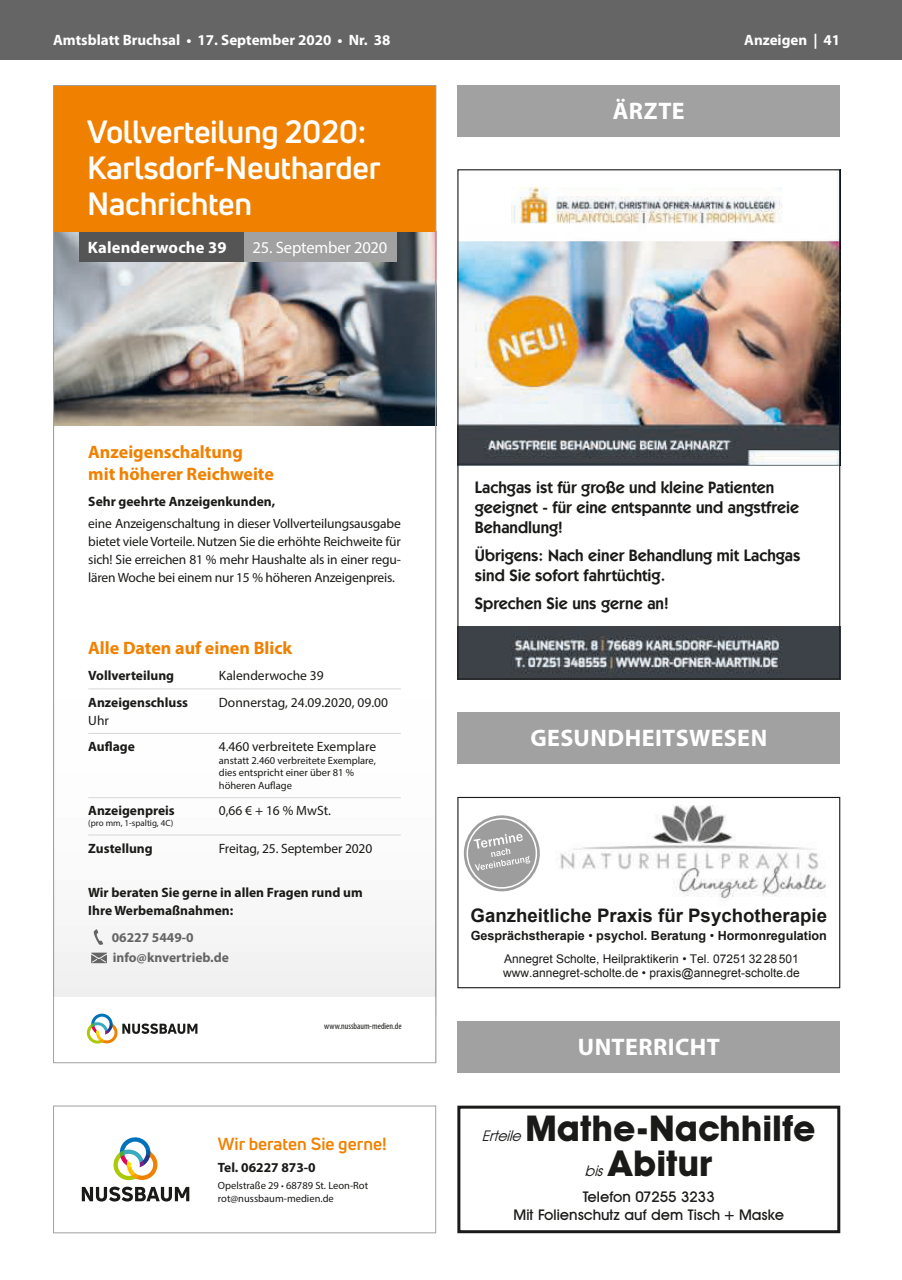
<style>
.page{position:relative;width:902px;height:1280px;background:#fff}
.page>*{position:absolute;margin:0;border:0;box-sizing:border-box;transform-origin:0 0}
.BRUCHS_Inhalt_vorder{font:700 36px "Avant Garde Two BQ";color:#1a1a18}
.BRUCHS_Inhalt_vorder-2{font:700 31.5px/36px "Uni Neue";letter-spacing:-.01em;color:#fff}
.BRUCHS_Inhalt_vorder-3{font:700 24px "Myriad Pro";letter-spacing:.02em;color:#fff}
.BRUCHS_Inhalt_vorder-4{font:700 18.6px "Arial";color:#1a1a18}
.BRUCHS_Inhalt_vorder-5{font:700 18px/21.6px "Myriad Pro";color:#f08100}
.BRUCHS_Inhalt_vorder-6{font:700 17.25px "Uni Neue";color:#f08100}
.BRUCHS_Inhalt_vorder-7{font:600 16.5px/19.8px "Kabel IT Cby BT";color:#1a1a18}
.BRUCHS_Inhalt_vorder-8{font:16.5px "Myriad Pro";letter-spacing:-.01em;color:#fff}
.BRUCHS_Inhalt_vorder-9{font:700 16.5px "Myriad Pro";letter-spacing:.01em;color:#fff}
.BRUCHS_Inhalt_vorder-10{font:500 15px/18px "Avant Garde Two BQ";color:#1a1a18;text-align:center}
.BRUCHS_Inhalt_vorder-11{font:700 15px "Myriad Pro";color:#fff}
.BRUCHS_Titel_vordere{font:700 15px "Myriad Pro";color:#fff}
.BRUCHS_Inhalt_vorder-12{font:italic 15px "Avant Garde Two BQ";color:#1a1a18}
.BRUCHS_Inhalt_vorder-13{font:13.5px/18px "Myriad Pro";letter-spacing:-.015em;color:#1a1a18}
.BRUCHS_Inhalt_vorder-14{font:700 13.5px/26.5px "Myriad Pro";color:#1a1a18}
.BRUCHS_Inhalt_vorder-15{font:700 13.5px/20.4px "Myriad Pro";color:#656565}
.BRUCHS_Inhalt_vorder-16{font:700 12.6px "Arial";color:#1a1a18}
.BRUCHS_Inhalt_vorder-17{font:12px/14.4px "Arial";color:#1a1a18}
.BRUCHS_Inhalt_vorder-18{font:10.5px/12.6px "Myriad Pro";color:#1a1a18}
.BRUCHS_Inhalt_vorder-19{font:condensed 9px "Myriad Pro";color:#1a1a18}
.BRUCHS_Inhalt_vorder-20{font:9px "Myriad Pro";color:#1a1a18}
.s1{font-weight:700}
.s2{font-weight:400}
</style>
<div class="page">
<div style="left:0;top:0;width:901px;height:60px;background:#656565"></div>
<div style="left:457px;top:1021px;width:383px;height:51px;background:#a1a1a1"></div>
<div style="left:457px;top:85px;width:383px;height:51px;background:#a1a1a1"></div>
<div style="left:457px;top:797px;width:383px;height:191px;border:1px solid #1a1a18"></div>
<img style="left:560px;top:806px;width:266px;height:93px">
<div style="left:464px;top:815px;width:75px;height:76px;background:#9d9d9d;border-radius:50%"></div>
<svg style="left:466px;top:818px;width:71px;height:71px"></svg>
<img style="left:55px;top:232px;width:379px;height:193px">
<img style="left:55px;top:380px;width:334px;height:617px">
<img style="left:388px;top:425px;width:46px;height:572px">
<div style="left:79px;top:232px;width:165px;height:30px;background:#565555"></div>
<div style="left:244px;top:232px;width:152px;height:30px;background:#a1a1a1"></div>
<div style="left:53px;top:85px;width:383px;height:147px;background:#f08100"></div>
<hr style="left:88px;top:688px;width:313px;height:1px;background:#d6d6d6">
<hr style="left:88px;top:733px;width:313px;height:1px;background:#d6d6d6">
<hr style="left:88px;top:797px;width:313px;height:1px;background:#d6d6d6">
<hr style="left:88px;top:835px;width:313px;height:1px;background:#d6d6d6">
<svg style="left:92px;top:929px;width:12px;height:16px"></svg>
<svg style="left:91px;top:953px;width:16px;height:10px"></svg>
<svg style="left:87px;top:1014px;width:110px;height:29px"></svg>
<img style="left:459px;top:627px;width:379px;height:50px">
<img style="left:459px;top:187px;width:379px;height:279px">
<div style="left:457px;top:1106px;width:383px;height:127px;border:3px solid #1a1a18"></div>
<div style="left:53px;top:1106px;width:383px;height:127px;border:1px solid #a1a1a1"></div>
<svg style="left:113px;top:1137px;width:44px;height:43px"></svg>
<svg style="left:82px;top:1187px;width:107px;height:14px"></svg>
<div style="left:457px;top:713px;width:383px;height:51px;background:#a1a1a1"></div>
<p class="BRUCHS_Inhalt_vorder-11" style="left:53px;top:30px;width:339px">Amtsblatt Bruchsal • 17. September 2020 • Nr. 38</p>
<p class="BRUCHS_Titel_vordere" style="left:744px;top:30px;width:97px">Anzeigen | 41</p>
<p class="BRUCHS_Inhalt_vorder-2" style="left:87px;top:113px;width:295px">Vollverteilung 2020:<br>Karlsdorf-Neutharder<br>Nachrichten</p>
<p class="BRUCHS_Inhalt_vorder-9" style="left:88px;top:236px;width:140px">Kalenderwoche 39</p>
<p class="BRUCHS_Inhalt_vorder-8" style="left:252px;top:237px;width:136px">25. September 2020</p>
<p class="BRUCHS_Inhalt_vorder-3" style="left:613px;top:95px;width:73px">ÄRZTE</p>
<p class="BRUCHS_Inhalt_vorder-5" style="left:88px;top:441px;width:187px">Anzeigenschaltung mit höherer Reichweite</p>
<p class="BRUCHS_Inhalt_vorder-13" style="left:88px;top:490px;width:314px;line-height:22.2px"><span class="s1">Sehr geehrte Anzeigenkunden,<br></span>eine Anzeigenschaltung in dieser Vollverteilungsausgabe</p>
<p class="BRUCHS_Inhalt_vorder-13" style="left:88px;top:533px;width:314px;text-align:justify">bietet viele Vorteile. Nutzen Sie die erhöhte Reichweite für sich! Sie erreichen 81 % mehr Haushalte als in einer regu&shy;lären Woche bei einem nur 15 % höheren Anzeigenpreis.</p>
<p class="BRUCHS_Inhalt_vorder-5" style="left:88px;top:636px;width:205px">Alle Daten auf einen Blick</p>
<p class="BRUCHS_Inhalt_vorder-14" style="left:88px;top:662px;width:87px">Vollverteilung</p>
<p class="BRUCHS_Inhalt_vorder-13" style="left:219px;top:666px;width:106px">Kalenderwoche 39</p>
<p class="BRUCHS_Inhalt_vorder-14" style="left:88px;top:688px;width:101px">Anzeigenschluss</p>
<p class="BRUCHS_Inhalt_vorder-13" style="left:219px;top:693px;width:171px">Donnerstag, 24.09.2020, 09.00</p>
<p class="BRUCHS_Inhalt_vorder-14" style="left:88px;top:706px;width:48px"><span class="s2">Uhr<br></span>Auflage</p>
<p class="BRUCHS_Inhalt_vorder-13" style="left:219px;top:737px;width:159px">4.460 verbreitete Exemplare</p>
<p class="BRUCHS_Inhalt_vorder-18" style="left:219px;top:754px;width:158px">anstatt 2.460 verbreitete Exemplare, dies entspricht einer über 81 % höheren Auflage</p>
<p class="BRUCHS_Inhalt_vorder-14" style="left:88px;top:797px;width:88px">Anzeigenpreis</p>
<p class="BRUCHS_Inhalt_vorder-13" style="left:219px;top:802px;width:114px">0,66 € + 16 % MwSt.</p>
<p class="BRUCHS_Inhalt_vorder-20" style="left:88px;top:817px;width:86px">(pro mm, 1-spaltig, 4C)</p>
<p class="BRUCHS_Inhalt_vorder-14" style="left:88px;top:834px;width:66px">Zustellung</p>
<p class="BRUCHS_Inhalt_vorder-13" style="left:219px;top:839px;width:155px">Freitag, 25. September 2020</p>
<p class="BRUCHS_Inhalt_vorder-14" style="left:88px;top:883px;width:276px;line-height:18px">Wir beraten Sie gerne in allen Fragen rund um<br>Ihre Werbemaßnahmen:</p>
<p class="BRUCHS_Inhalt_vorder-15" style="left:112px;top:926px;width:119px">06227 5449-0 info@knvertrieb.de</p>
<p class="BRUCHS_Inhalt_vorder-19" style="left:324px;top:1021px;width:79px">www.nussbaum-medien.de</p>
<p class="BRUCHS_Inhalt_vorder-6" style="left:218px;top:1133px;width:170px">Wir beraten Sie gerne!</p>
<p class="BRUCHS_Inhalt_vorder-14" style="left:218px;top:1154px;width:99px">Tel. 06227 873-0</p>
<p class="BRUCHS_Inhalt_vorder-18" style="left:218px;top:1179px;width:152px">Opelstraße 29 <span class="s1">·</span> 68789 St. Leon-Rot rot@nussbaum-medien.de</p>
<p class="BRUCHS_Inhalt_vorder-7" style="left:475px;top:477px;width:325px">Lachgas ist für große und kleine Patienten geeignet - für eine entspannte und angstfreie<br>Behandlung!</p>
<p class="BRUCHS_Inhalt_vorder-7" style="left:475px;top:545px;width:327px">Übrigens: Nach einer Behandlung mit Lachgas sind Sie sofort fahrtüchtig.</p>
<p class="BRUCHS_Inhalt_vorder-7" style="left:475px;top:593px;width:195px">Sprechen Sie uns gerne an!</p>
<p class="BRUCHS_Inhalt_vorder-3" style="left:530px;top:722px;width:238px">GESUNDHEITSWESEN</p>
<p class="BRUCHS_Inhalt_vorder-4" style="left:470px;top:903px;width:358px">Ganzheitliche Praxis für Psychotherapie</p>
<p class="BRUCHS_Inhalt_vorder-16" style="left:470px;top:927px;width:358px">Gesprächstherapie <span class="s2">•</span> psychol. Beratung <span class="s2">•</span> Hormonregulation</p>
<p class="BRUCHS_Inhalt_vorder-17" style="left:503px;top:951px;width:298px">Annegret Scholte, Heilpraktikerin • Tel. 07251 3228501 www.annegret-scholte.de • praxis@annegret-scholte.de</p>
<p class="BRUCHS_Inhalt_vorder-3" style="left:577px;top:1031px;width:143px">UNTERRICHT</p>
<p class="BRUCHS_Inhalt_vorder" style="left:525px;top:1106px;width:292px">Mathe-Nachhilfe</p>
<p class="BRUCHS_Inhalt_vorder-12" style="left:585px;top:1163px;width:24px">bis</p>
<p class="BRUCHS_Inhalt_vorder-12" style="left:482px;top:1127px;width:45px">Erteile</p>
<p class="BRUCHS_Inhalt_vorder" style="left:607px;top:1142px;width:107px">Abitur</p>
<p class="BRUCHS_Inhalt_vorder-10" style="left:513px;top:1188px;width:272px">Telefon 07255 3233<br>Mit Folienschutz auf dem Tisch + Maske</p>
</div>
